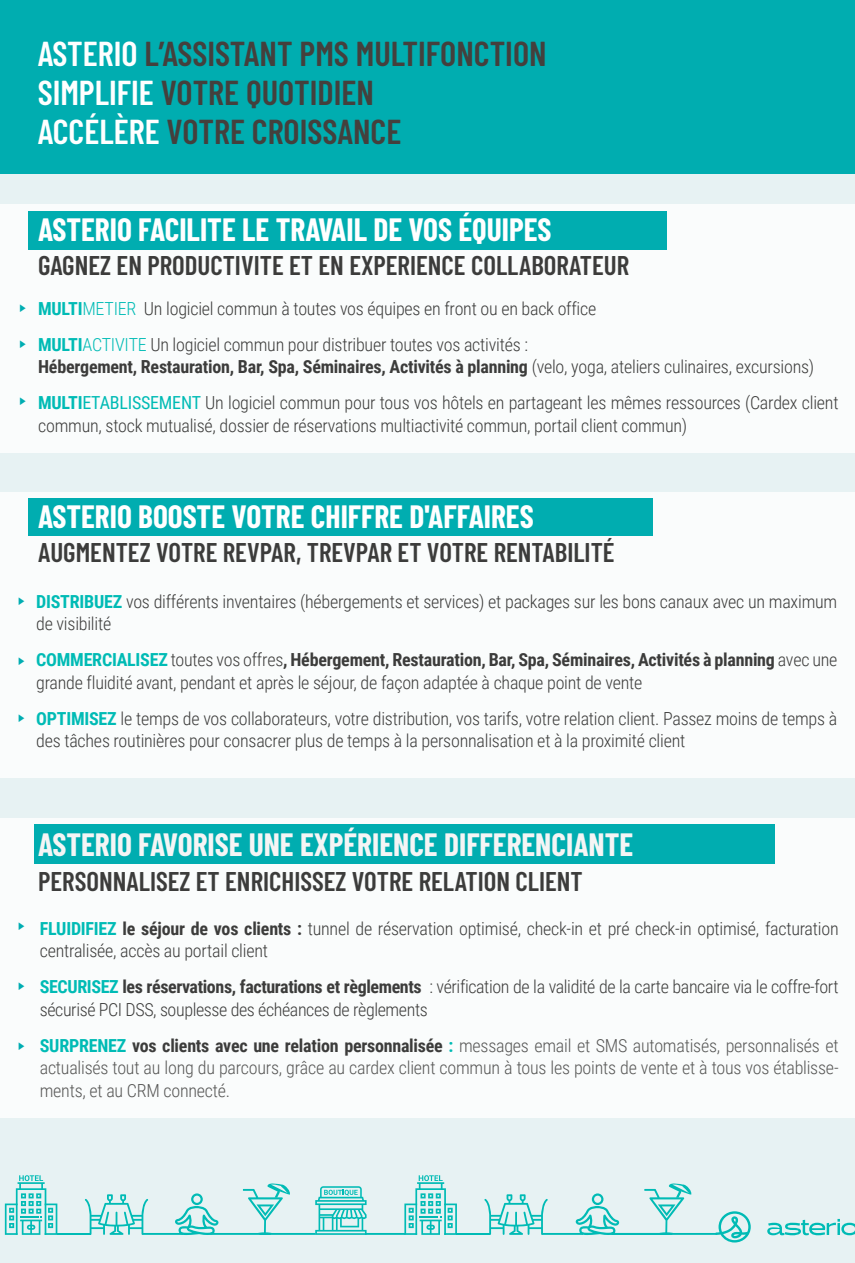
<style>
.page{position:relative;width:855px;height:1263px;background:#fff}
.page>*{position:absolute;margin:0;border:0;box-sizing:border-box;transform-origin:0 0}
.t1{font:600 34.5px/39px "Barlow Condensed";color:#44403d}
.t2{font:700 31.5px "Barlow Condensed";color:#fff}
.t3{font:700 31.5px "Barlow Condensed";color:#f5f5f5}
.t4{font:600 27px "Barlow Condensed";color:#3c3c3b}
.t5{font:300 18px/22.5px "Roboto Condensed";letter-spacing:-.015em;color:#3c3c3b}
.t6{font:300 18px/22.5px "Roboto Condensed";letter-spacing:-.015em;color:#575756;text-align:justify}
.t7{font:300 18px/36px "Roboto Condensed";color:#00adb2}
.s1{color:#fff}
.s2{font-weight:700;color:#00bbb5}
.s3{color:#00bbb5}
.s4{font-weight:700}
.s5{font-weight:400;color:#00bbb5}
.s6{font-weight:700;color:#3c3c3b}
</style>
<div class="page">
<div style="left:0;top:174px;width:855px;height:1089px;background:#e7f2f3"></div>
<div style="left:0;top:818px;width:855px;height:300px;background:#fff"></div>
<div style="left:0;top:492px;width:855px;height:286px;background:#fff"></div>
<div style="left:0;top:204px;width:855px;height:249px;background:#fff"></div>
<div style="left:0;top:0;width:855px;height:174px;background:#00adb0"></div>
<div style="left:29px;top:498px;width:624px;height:38px;background:#00adb0"></div>
<div style="left:29px;top:211px;width:638px;height:39px;background:#00adb0"></div>
<div style="left:34px;top:824px;width:740px;height:40px;background:#00adb0"></div>
<svg style="left:5px;top:1175px;width:52px;height:60px"></svg>
<hr style="left:57px;top:1233px;width:34px;height:2px;background:#00bbb5">
<hr style="left:456px;top:1233px;width:34px;height:2px;background:#00bbb5">
<svg style="left:85px;top:1175px;width:372px;height:60px"></svg>
<svg style="left:767px;top:1219px;width:88px;height:16px"></svg>
<svg style="left:484px;top:1183px;width:266px;height:59px"></svg>
<h1 class="t1" style="left:38px;top:31px;width:510px"><span class="s1">ASTERIO</span> L’ASSISTANT PMS MULTIFONCTION<br><span class="s1">SIMPLIFIE</span> VOTRE QUOTIDIEN<br><span class="s1">ACCÉLÈRE</span> VOTRE CROISSANCE</h1>
<p class="t7" style="left:19px;top:288px;width:9px">‣ ‣</p>
<p class="t7" style="left:19px;top:382px;width:9px">‣</p>
<h2 class="t2" style="left:38px;top:207px;width:515px">ASTERIO FACILITE LE TRAVAIL DE VOS ÉQUIPES</h2>
<h3 class="t4" style="left:38px;top:246px;width:592px">GAGNEZ EN PRODUCTIVITE ET EN EXPERIENCE COLLABORATEUR</h3>
<p class="t5" style="left:38px;top:290px;width:560px;line-height:36px"><span class="s2">MULTI</span><span class="s3">METIER</span> Un logiciel commun à toutes vos équipes en front ou en back office<br><span class="s2">MULTI</span><span class="s3">ACTIVITE</span> Un logiciel commun pour distribuer toutes vos activités :</p>
<p class="t5" style="left:38px;top:348px;width:802px;line-height:36px"><span class="s4">Hébergement, Restauration, Bar, Spa, Séminaires, Activités à planning</span> (velo, yoga, ateliers culinaires, excursions)<br><span class="s2">MULTI</span><span class="s5">ETABLISSEMENT</span> Un logiciel commun pour tous vos hôtels en partageant les mêmes ressources (Cardex client</p>
<p class="t5" style="left:38px;top:413px;width:650px">commun, stock mutualisé, dossier de réservations multiactivité commun, portail client commun)</p>
<p class="t7" style="left:17px;top:581px;width:9px">‣</p>
<p class="t7" style="left:17px;top:641px;width:9px">‣</p>
<p class="t7" style="left:17px;top:698px;width:9px">‣</p>
<h2 class="t2" style="left:38px;top:494px;width:497px">ASTERIO BOOSTE VOTRE CHIFFRE D'AFFAIRES</h2>
<h3 class="t4" style="left:38px;top:533px;width:578px">AUGMENTEZ VOTRE REVPAR, TREVPAR ET VOTRE RENTABILITÉ</h3>
<p class="t5" style="left:36px;top:589px;width:802px"><span class="s2">DISTRIBUEZ</span> vos différents inventaires (hébergements et services) et packages sur les bons canaux avec un maximum de visibilité</p>
<p class="t5" style="left:36px;top:648px;width:802px"><span class="s2">COMMERCIALISEZ</span> toutes vos offres<span class="s4">, Hébergement, Restauration, Bar, Spa, Séminaires, Activités à planning</span> avec une grande fluidité avant, pendant et après le séjour, de façon adaptée à chaque point de vente</p>
<p class="t5" style="left:36px;top:706px;width:802px"><span class="s2">OPTIMISEZ</span> le temps de vos collaborateurs, votre distribution, vos tarifs, votre relation client. Passez moins de temps à des tâches routinières pour consacrer plus de temps à la personnalisation et à la proximité client</p>
<p class="t7" style="left:17px;top:907px;width:9px">‣</p>
<p class="t7" style="left:17px;top:967px;width:9px">‣</p>
<p class="t7" style="left:17px;top:1027px;width:9px">‣</p>
<h2 class="t3" style="left:38px;top:823px;width:596px">ASTERIO FAVORISE UNE EXPÉRIENCE DIFFERENCIANTE</h2>
<h3 class="t4" style="left:38px;top:862px;width:546px">PERSONNALISEZ ET ENRICHISSEZ VOTRE RELATION CLIENT</h3>
<p class="t5" style="left:40px;top:917px;width:800px"><span class="s2">FLUIDIFIEZ</span> <span class="s4">le séjour de vos clients :</span> tunnel de réservation optimisé, check-in et pré check-in optimisé, facturation centralisée, accès au portail client</p>
<p class="t5" style="left:40px;top:975px;width:800px"><span class="s2">SECURISEZ</span> <span class="s4">les réservations, facturations et règlements</span> : vérification de la validité de la carte bancaire via le coffre-fort sécurisé PCI DSS, souplesse des échéances de règlements</p>
<p class="t6" style="left:40px;top:1034px;width:800px"><span class="s2">SURPRENEZ</span> <span class="s6">vos clients avec une relation personnalisée</span> <span class="s2">:</span> messages email et SMS automatisés, personnalisés et actualisés tout au long du parcours, grâce au cardex client commun à tous les points de vente et à tous vos établisse&shy;ments, et au CRM connecté.</p>
</div>
